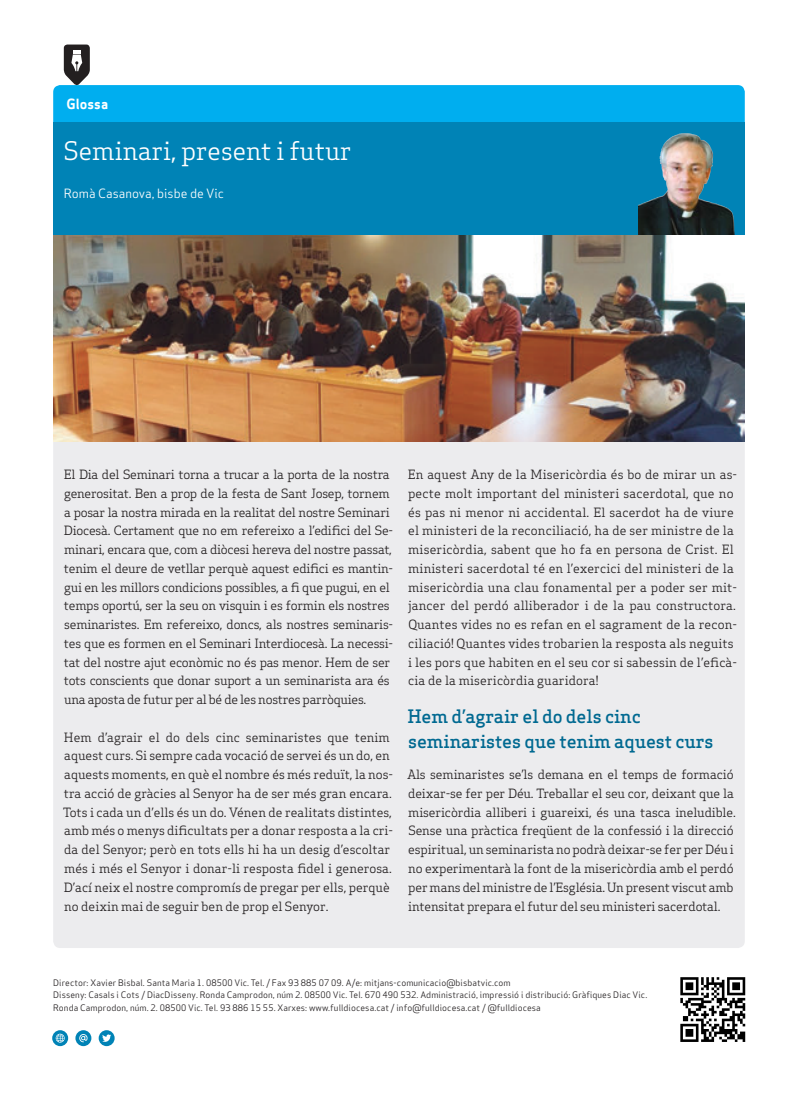
<style>
.page{position:relative;width:798px;height:1099px;background:#fff}
.page>*{position:absolute;margin:0;border:0;box-sizing:border-box;transform-origin:0 0}
.Titulars{font:25px "Apex Serif";color:#fff}
.Text_General{font:500 18.12px/25px "Apex Serif";letter-spacing:-.01em;color:#006991}
.Titular_Secció_Petit{font:13.75px "Apex Sans Bold T";color:#fff}
.Text_General-2{font:12.5px/18.8px "Apex Serif";letter-spacing:-.01em;color:#231f20}
.Text_General-3{font:12.5px/18.8px "Apex Serif";letter-spacing:.01em;color:#231f20}
.Titulars-2{font:12.5px "Apex Sans Book T";color:#fff}
.Titulars-3{font:8.75px/12.5px "Apex Sans Book T";letter-spacing:.01em;color:#231f20}
</style>
<div class="page">
<img style="left:680px;top:977px;width:66px;height:65px">
<svg style="left:52px;top:1030px;width:16px;height:16px"></svg>
<svg style="left:56px;top:1033px;width:9px;height:9px"></svg>
<svg style="left:75px;top:1030px;width:16px;height:16px"></svg>
<svg style="left:79px;top:1033px;width:9px;height:9px"></svg>
<svg style="left:99px;top:1030px;width:16px;height:16px"></svg>
<svg style="left:102px;top:1034px;width:9px;height:8px"></svg>
<div style="left:53px;top:123px;width:691px;height:112px;background:#0083b6"></div>
<svg style="left:53px;top:45px;width:691px;height:78px"></svg>
<div style="left:53px;top:441px;width:691px;height:507px;background:#ececee"></div>
<img style="left:638px;top:133px;width:95px;height:102px">
<img style="left:53px;top:235px;width:691px;height:206px">
<p class="Titular_Secció_Petit" style="left:67px;top:95px;width:43px">Glossa</p>
<p class="Titulars" style="left:64px;top:135px;width:289px">Seminari, present i futur</p>
<p class="Titulars-2" style="left:64px;top:185px;width:162px">Romà Casanova, bisbe de Vic</p>
<p class="Text_General-2" style="left:64px;top:465px;width:330px">El Dia del Seminari torna a trucar a la porta de la nostra generositat. Ben a prop de la festa de Sant Josep, tornem a posar la nostra mirada en la realitat del nostre Seminari Diocesà. Certament que no em refereixo a l’edifici del Se&shy;minari, encara que, com a diòcesi hereva del nostre passat, tenim el deure de vetllar perquè aquest edifici es mantin&shy;gui en les millors condicions possibles, a fi que pugui, en el temps oportú, ser la seu on visquin i es formin els nostres seminaristes. Em refereixo, doncs, als nostres seminaris&shy;tes que es formen en el Seminari Interdiocesà. La necessi&shy;tat del nostre ajut econòmic no és pas menor. Hem de ser tots conscients que donar suport a un seminarista ara és una aposta de futur per al bé de les nostres parròquies.</p>
<p class="Text_General-2" style="left:63px;top:727px;width:331px">Hem d’agrair el do dels cinc seminaristes que tenim aquest curs. Si sempre cada vocació de servei és un do, en aquests moments, en què el nombre és més reduït, la nos&shy;tra acció de gràcies al Senyor ha de ser més gran encara.<br>Tots i cada un d’ells és un do. Vénen de realitats distintes, amb més o menys dificultats per a donar resposta a la cri&shy;da del Senyor; però en tots ells hi ha un desig d’escoltar més i més el Senyor i donar-li resposta fidel i generosa.<br>D’ací neix el nostre compromís de pregar per ells, perquè no deixin mai de seguir ben de prop el Senyor.</p>
<p class="Text_General-3" style="left:408px;top:465px;width:331px">En aquest Any de la Misericòrdia és bo de mirar un as&shy;pecte molt important del ministeri sacerdotal, que no és pas ni menor ni accidental. El sacerdot ha de viure el ministeri de la reconciliació, ha de ser ministre de la misericòrdia, sabent que ho fa en persona de Crist. El ministeri sacerdotal té en l’exercici del ministeri de la misericòrdia una clau fonamental per a poder ser mit&shy;jancer del perdó alliberador i de la pau constructora.<br>Quantes vides no es refan en el sagrament de la recon&shy;ciliació! Quantes vides trobarien la resposta als neguits i les pors que habiten en el seu cor si sabessin de l’eficà&shy;cia de la misericòrdia guaridora!</p>
<p class="Text_General" style="left:407px;top:703px;width:307px">Hem d’agrair el do dels cinc seminaristes que tenim aquest curs</p>
<p class="Text_General-2" style="left:407px;top:765px;width:330px">Als seminaristes se’ls demana en el temps de formació deixar-se fer per Déu. Treballar el seu cor, deixant que la misericòrdia alliberi i guareixi, és una tasca ineludible.<br>Sense una pràctica freqüent de la confessió i la direcció espiritual, un seminarista no podrà deixar-se fer per Déu i no experimentarà la font de la misericòrdia amb el perdó per mans del ministre de l’Església. Un present viscut amb intensitat prepara el futur del seu ministeri sacerdotal.</p>
<p class="Titulars-3" style="left:53px;top:976px;width:459px">Director: Xavier Bisbal. Santa Maria 1. 08500 Vic. Tel. / Fax 93 885 07 09. A/e: mitjans-comunicacio@bisbatvic.com</p>
<p class="Titulars-3" style="left:53px;top:988px;width:595px">Disseny: Casals i Cots / DiacDisseny. Ronda Camprodon, núm 2. 08500 Vic. Tel. 670 490 532. Administració, impressió i distribució: Gràfiques Diac Vic.<br>Ronda Camprodon, núm. 2. 08500 Vic. Tel. 93 886 15 55. Xarxes: www.fulldiocesa.cat / info@fulldiocesa.cat / @fulldiocesa</p>
</div>
